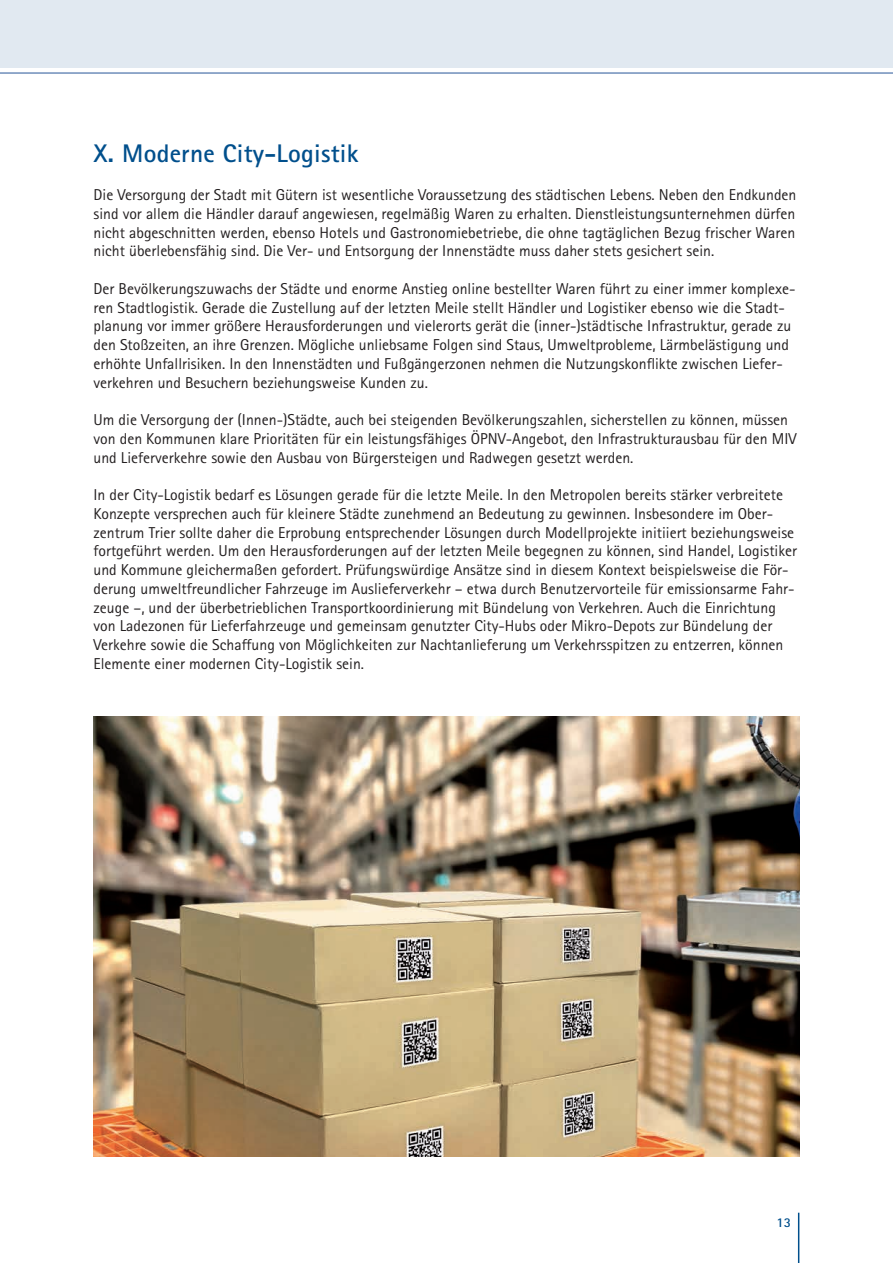
<style>
.page{position:relative;width:893px;height:1263px;background:#fff}
.page>*{position:absolute;margin:0;border:0;box-sizing:border-box;transform-origin:0 0}
.t1{font:700 25.5px "Rotis Sans Serif";letter-spacing:.01em;color:#004f8c}
.t2{font:15.75px/18.8px "Rotis Sans Serif";color:#231f20}
.t3{font:700 13.5px "Rotis Sans Serif";color:#004f8c}
</style>
<div class="page">
<div style="left:0;top:0;width:893px;height:68px;background:#e1e9f1"></div>
<hr style="left:0;top:72px;width:893px;height:2px;background:#6f8ebb">
<hr style="left:798px;top:1213px;width:1px;height:50px;background:#004f8c">
<img style="left:94px;top:716px;width:705px;height:440px">
<h1 class="t1" style="left:94px;top:137px;width:267px">X. Moderne City-Logistik</h1>
<p class="t2" style="left:94px;top:185px;width:704px;text-align:justify">Die Versorgung der Stadt mit Gütern ist wesentliche Voraussetzung des städtischen Lebens. Neben den Endkunden sind vor allem die Händler darauf angewiesen, regelmäßig Waren zu erhalten. Dienstleistungsunternehmen dürfen nicht abgeschnitten werden, ebenso Hotels und Gastronomiebetriebe, die ohne tagtäglichen Bezug frischer Waren nicht überlebensfähig sind. Die Ver- und Entsorgung der Innenstädte muss daher stets gesichert sein.</p>
<p class="t2" style="left:94px;top:279px;width:704px">Der Bevölkerungszuwachs der Städte und enorme Anstieg online bestellter Waren führt zu einer immer komplexe&shy;ren Stadtlogistik. Gerade die Zustellung auf der letzten Meile stellt Händler und Logistiker ebenso wie die Stadt&shy;planung vor immer größere Herausforderungen und vielerorts gerät die (inner-)städtische Infrastruktur, gerade zu den Stoßzeiten, an ihre Grenzen. Mögliche unliebsame Folgen sind Staus, Umweltprobleme, Lärmbelästigung und erhöhte Unfallrisiken. In den Innenstädten und Fußgängerzonen nehmen die Nutzungskonflikte zwischen Liefer&shy;verkehren und Besuchern beziehungsweise Kunden zu.</p>
<p class="t2" style="left:94px;top:410px;width:705px">Um die Versorgung der (Innen-)Städte, auch bei steigenden Bevölkerungszahlen, sicherstellen zu können, müssen von den Kommunen klare Prioritäten für ein leistungsfähiges ÖPNV-Angebot, den Infrastrukturausbau für den MIV und Lieferverkehre sowie den Ausbau von Bürgersteigen und Radwegen gesetzt werden.</p>
<p class="t2" style="left:94px;top:485px;width:705px">In der City-Logistik bedarf es Lösungen gerade für die letzte Meile. In den Metropolen bereits stärker verbreitete Konzepte versprechen auch für kleinere Städte zunehmend an Bedeutung zu gewinnen. Insbesondere im Ober&shy;zentrum Trier sollte daher die Erprobung entsprechender Lösungen durch Modellprojekte initiiert beziehungsweise fortgeführt werden. Um den Herausforderungen auf der letzten Meile begegnen zu können, sind Handel, Logistiker und Kommune gleichermaßen gefordert. Prüfungswürdige Ansätze sind in diesem Kontext beispielsweise die För&shy;derung umweltfreundlicher Fahrzeuge im Auslieferverkehr – etwa durch Benutzervorteile für emissionsarme Fahr&shy;zeuge –, und der überbetrieblichen Transportkoordinierung mit Bündelung von Verkehren. Auch die Einrichtung von Ladezonen für Lieferfahrzeuge und gemeinsam genutzter City-Hubs oder Mikro-Depots zur Bündelung der Verkehre sowie die Schaffung von Möglichkeiten zur Nachtanlieferung um Verkehrsspitzen zu entzerren, können Elemente einer modernen City-Logistik sein.</p>
<p class="t3" style="left:776px;top:1214px;width:16px">13</p>
</div>
